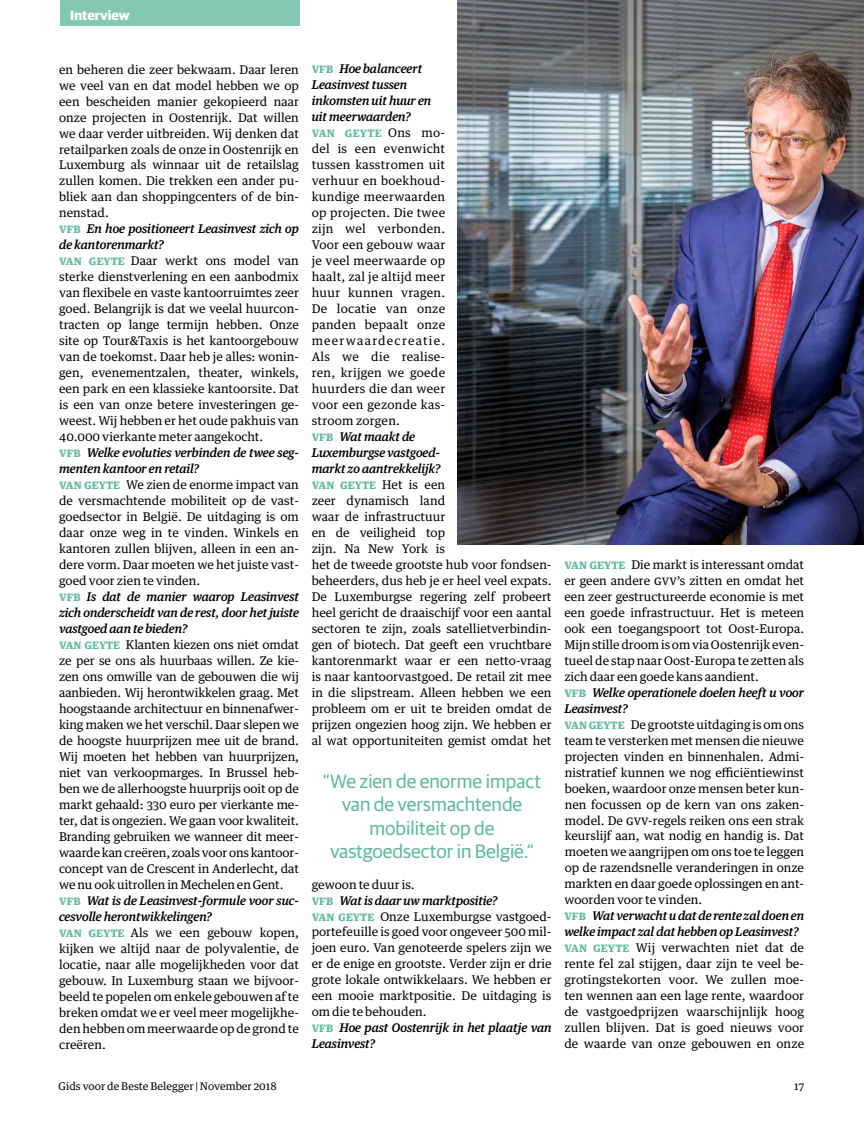
<style>
.page{position:relative;width:864px;height:1136px;background:#fff}
.page>*{position:absolute;margin:0;border:0;box-sizing:border-box;transform-origin:0 0}
.t1{font:19.5px/23.4px "Guardian Sans";color:#61bb99;text-align:center}
.t2{font:700 13.5px "Guardian Sans";color:#fff}
.t3{font:12px/15.9px "Guardian Text Egyp";color:#000}
.t4{font:10.5px "Guardian Text Egyp";color:#000}
.s1{font-weight:700;color:#61bb99}
.s2{font-weight:500;font-style:italic}
</style>
<div class="page">
<div style="left:60px;top:0;width:239px;height:26px;background:#85c8b1"></div>
<img style="left:458px;top:0;width:405px;height:544px">
<p class="t2" style="left:70px;top:5px;width:61px">Interview</p>
<p class="t3" style="left:59px;top:60px;width:242px">en beheren die zeer bekwaam. Daar leren we veel van en dat model hebben we op een bescheiden manier gekopieerd naar onze projecten in Oostenrijk. Dat willen we daar verder uitbreiden. Wij denken dat retailparken zoals de onze in Oostenrijk en Luxemburg als winnaar uit de retailslag zullen komen. Die trekken een ander pu&shy;bliek aan dan shoppingcenters of de bin&shy;nenstad.<br><span class="s1">VFB</span> <span class="s2">En hoe positioneert Leasinvest zich op de kantorenmarkt?<br></span><span class="s1">VAN GEYTE</span> Daar werkt ons model van sterke dienstverlening en een aanbodmix van flexibele en vaste kantoorruimtes zeer goed. Belangrijk is dat we veelal huurcon&shy;tracten op lange termijn hebben. Onze site op Tour&amp;Taxis is het kantoorgebouw van de toekomst. Daar heb je alles: wonin&shy;gen, evenementzalen, theater, winkels, een park en een klassieke kantoorsite. Dat is een van onze betere investeringen ge&shy;weest. Wij hebben er het oude pakhuis van 40.000 vierkante meter aangekocht.<br><span class="s1">VFB</span> <span class="s2">Welke evoluties verbinden de twee seg&shy;menten kantoor en retail?<br></span><span class="s1">VAN GEYTE</span> We zien de enorme impact van de versmachtende mobiliteit op de vast&shy;goedsector in België. De uitdaging is om daar onze weg in te vinden. Winkels en kantoren zullen blijven, alleen in een an&shy;dere vorm. Daar moeten we het juiste vast&shy;goed voor zien te vinden.<br><span class="s1">VFB</span> <span class="s2">Is dat de manier waarop Leasinvest zich onderscheidt van de rest, door het juiste vastgoed aan te bieden?<br></span><span class="s1">VAN GEYTE</span> Klanten kiezen ons niet omdat ze per se ons als huurbaas willen. Ze kie&shy;zen ons omwille van de gebouwen die wij aanbieden. Wij herontwikkelen graag. Met hoogstaande architectuur en binnenafwer&shy;king maken we het verschil. Daar slepen we de hoogste huurprijzen mee uit de brand.<br>Wij moeten het hebben van huurprijzen, niet van verkoopmarges. In Brussel heb&shy;ben we de allerhoogste huurprijs ooit op de markt gehaald: 330 euro per vierkante me&shy;ter, dat is ongezien. We gaan voor kwaliteit.<br>Branding gebruiken we wanneer dit meer&shy;waarde kan creëren, zoals voor ons kantoor&shy;concept van de Crescent in Anderlecht, dat we nu ook uitrollen in Mechelen en Gent.<br><span class="s1">VFB</span> <span class="s2">Wat is de Leasinvest-formule voor suc&shy;cesvolle herontwikkelingen?<br></span><span class="s1">VAN GEYTE</span> Als we een gebouw kopen, kijken we altijd naar de polyvalentie, de locatie, naar alle mogelijkheden voor dat gebouw. In Luxemburg staan we bijvoor&shy;beeld te popelen om enkele gebouwen af te breken omdat we er veel meer mogelijkhe&shy;den hebben om meerwaarde op de grond te creëren.</p>
<p class="t3" style="left:311px;top:60px;width:241px"><span class="s1">VFB</span> <span class="s2">Hoe balanceert<br>Leasinvest tussen<br>inkomsten uit huur en<br>uit meerwaarden?<br></span><span class="s1">VAN GEYTE</span> Ons mo-<br>del is een evenwicht<br>tussen kasstromen uit<br>verhuur en boekhoud-<br>kundige meerwaarden<br>op projecten. Die twee<br>zijn wel verbonden.<br>Voor een gebouw waar<br>je veel meerwaarde op<br>haalt, zal je altijd meer<br>huur kunnen vragen.<br>De locatie van onze<br>panden bepaalt onze meerwaardecreatie.<br>Als we die realise-<br>ren, krijgen we goede<br>huurders die dan weer<br>voor een gezonde kas-<br>stroom zorgen.<br><span class="s1">VFB</span> <span class="s2">Wat maakt de<br>Luxemburgse vastgoed-<br>markt zo aantrekkelijk?<br></span><span class="s1">VAN GEYTE</span> Het is een<br>zeer dynamisch land<br>waar de infrastructuur<br>en de veiligheid top<br>zijn. Na New York is<br>het de tweede grootste hub voor fondsen&shy;beheerders, dus heb je er heel veel expats.<br>De Luxemburgse regering zelf probeert heel gericht de draaischijf voor een aantal sectoren te zijn, zoals satellietverbindin&shy;gen of biotech. Dat geeft een vruchtbare kantorenmarkt waar er een netto-vraag is naar kantoorvastgoed. De retail zit mee in die slipstream. Alleen hebben we een probleem om er uit te breiden omdat de prijzen ongezien hoog zijn. We hebben er al wat opportuniteiten gemist omdat het</p>
<h1 class="t1" style="left:323px;top:768px;width:219px">“We zien de enorme impact van de versmachtende mobiliteit op de vastgoedsector in België.”</h1>
<p class="t3" style="left:311px;top:875px;width:241px">gewoon te duur is.<br><span class="s1">VFB</span> <span class="s2">Wat is daar uw marktpositie?<br></span><span class="s1">VAN GEYTE</span> Onze Luxemburgse vastgoed&shy;portefeuille is goed voor ongeveer 500 mil&shy;joen euro. Van genoteerde spelers zijn we er de enige en grootste. Verder zijn er drie grote lokale ontwikkelaars. We hebben er een mooie marktpositie. De uitdaging is om die te behouden.<br><span class="s1">VFB</span> <span class="s2">Hoe past Oostenrijk in het plaatje van Leasinvest?</span></p>
<p class="t3" style="left:564px;top:555px;width:241px"><span class="s1">VAN GEYTE</span> Die markt is interessant omdat er geen andere GVV’s zitten en omdat het een zeer gestructureerde economie is met een goede infrastructuur. Het is meteen ook een toegangspoort tot Oost-Europa.<br>Mijn stille droom is om via Oostenrijk even&shy;tueel de stap naar Oost-Europa te zetten als zich daar een goede kans aandient.<br><span class="s1">VFB</span> <span class="s2">Welke operationele doelen heeft u voor Leasinvest?<br></span><span class="s1">VAN GEYTE</span> De grootste uitdaging is om ons team te versterken met mensen die nieuwe projecten vinden en binnenhalen. Admi&shy;nistratief kunnen we nog efficiëntiewinst boeken, waardoor onze mensen beter kun&shy;nen focussen op de kern van ons zaken&shy;model. De GVV-regels reiken ons een strak keurslijf aan, wat nodig en handig is. Dat moeten we aangrijpen om ons toe te leggen op de razendsnelle veranderingen in onze markten en daar goede oplossingen en ant&shy;woorden voor te vinden.<br><span class="s1">VFB</span> <span class="s2">Wat verwacht u dat de rente zal doen en welke impact zal dat hebben op Leasinvest?<br></span><span class="s1">VAN GEYTE</span> Wij verwachten niet dat de rente fel zal stijgen, daar zijn te veel be&shy;grotingstekorten voor. We zullen moe&shy;ten wennen aan een lage rente, waardoor de vastgoedprijzen waarschijnlijk hoog zullen blijven. Dat is goed nieuws voor de waarde van onze gebouwen en onze</p>
<p class="t4" style="left:59px;top:1076px;width:220px">Gids voor de Beste Belegger | November 2018</p>
<p class="t4" style="left:793px;top:1077px;width:12px">17</p>
</div>
